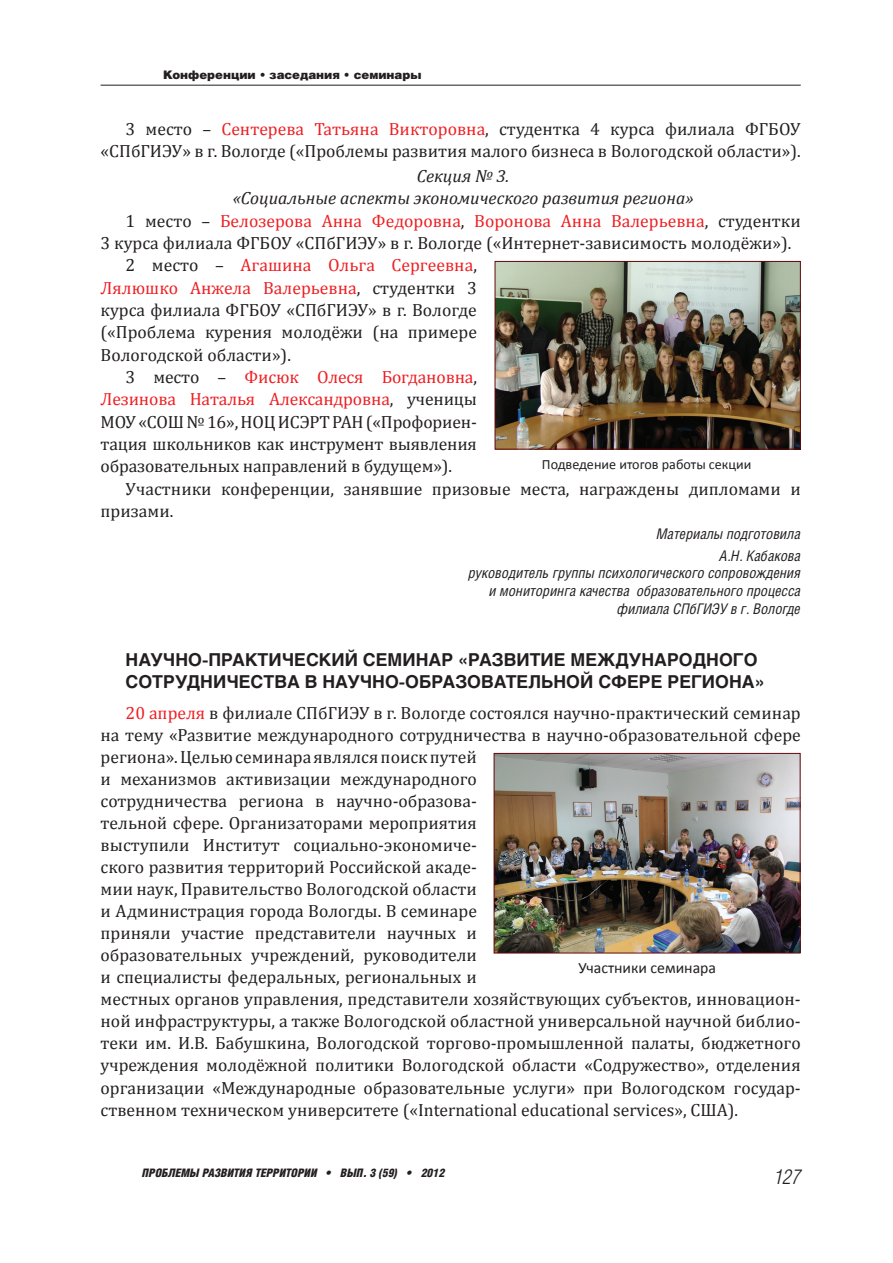
<style>
.page{position:relative;width:893px;height:1263px;background:#fff}
.page>*{position:absolute;margin:0;border:0;box-sizing:border-box;transform-origin:0 0}
.t1{font:italic 300 20.55px "Helios Cond";color:#231f20}
.t2{font:17.7px/22px "Cambria";color:#231f20;text-align:right}
.t3{font:17.7px "Cambria";color:#ee1f23}
.t4{font:700 17.7px/22.8px "Helios";color:#231f20}
.t5{font:italic 17.7px "Cambria";color:#231f20}
.t6{font:15.75px "Calibri";color:#231f20}
.t7{font:italic 14.7px/17.7px "Helios Cond";color:#231f20;text-align:right}
.t8{font:14.1px "Calibri";color:#231f20}
.t9{font:italic 900 11.7px "Helios Cond";color:#231f20}
.t10{font:900 11.7px "Helios";color:#231f20}
.s1{color:#ee1f23}
.s2{color:#231f20}
</style>
<div class="page">
<hr style="left:101px;top:85px;width:700px;height:1px;background:#231f20">
<img style="left:496px;top:755px;width:302px;height:196px">
<div style="left:494px;top:753px;width:306px;height:200px;border:1px solid #630a0c"></div>
<img style="left:497px;top:263px;width:302px;height:185px">
<div style="left:495px;top:261px;width:306px;height:189px;border:1px solid #630a0c"></div>
<p class="t10" style="left:163px;top:70px;width:260px">Конференции • заседания • семинары</p>
<p class="t2" style="left:101px;top:117px;width:702px">3 место – <span class="s1">Сентерева Татьяна Викторовна</span>, студентка 4 курса филиала ФГБОУ «СПбГИЭУ» в г. Вологде («Проблемы развития малого бизнеса в Вологодской области»).</p>
<p class="t5" style="left:417px;top:166px;width:94px">Секция № 3.</p>
<p class="t5" style="left:233px;top:187px;width:462px">«Социальные аспекты экономического развития региона»</p>
<p class="t3" style="left:126px;top:210px;width:677px"><span class="s2">1 место –</span> Белозерова Анна Федоровна<span class="s2">,</span> Воронова Анна Валерьевна<span class="s2">, студентки</span></p>
<p class="t2" style="left:101px;top:231px;width:692px">3 курса филиала ФГБОУ «СПбГИЭУ» в г. Вологде («Интернет-зависимость молодёжи»).</p>
<p class="t3" style="left:126px;top:254px;width:353px"><span class="s2">2 место –</span> Агашина Ольга Сергеевна<span class="s2">,</span></p>
<p class="t3" style="left:101px;top:277px;width:378px">Лялюшко Анжела Валерьевна<span class="s2">, студентки 3</span></p>
<p class="t2" style="left:101px;top:298px;width:378px">курса филиала ФГБОУ «СПбГИЭУ» в г. Вологде</p>
<p class="t2" style="left:101px;top:321px;width:378px">(«Проблема курения молодёжи (на примере</p>
<p class="t2" style="left:101px;top:343px;width:192px">Вологодской области»).</p>
<p class="t3" style="left:126px;top:366px;width:353px"><span class="s2">3 место –</span> Фисюк Олеся Богдановна<span class="s2">,</span></p>
<p class="t3" style="left:101px;top:388px;width:378px">Лезинова Наталья Александровна<span class="s2">, ученицы</span></p>
<p class="t2" style="left:101px;top:410px;width:378px">МОУ «СОШ № 16», НОЦ ИСЭРТ РАН («Профориен-</p>
<p class="t2" style="left:101px;top:433px;width:378px">тация школьников как инструмент выявления</p>
<p class="t2" style="left:101px;top:455px;width:353px">образовательных направлений в будущем»).</p>
<p class="t2" style="left:126px;top:477px;width:677px">Участники конференции, занявшие призовые места, награждены дипломами и</p>
<p class="t2" style="left:101px;top:500px;width:74px">призами.</p>
<p class="t7" style="left:656px;top:523px;width:146px;line-height:21.8px">Материалы подготовила<br>А.Н. Кабакова</p>
<p class="t7" style="left:468px;top:564px;width:334px">руководитель группы психологического сопровождения и мониторинга качества образовательного процесса филиала СПбГИЭУ в г. Вологде</p>
<p class="t4" style="left:126px;top:648px;width:640px">НАУЧНО-ПРАКТИЧЕСКИЙ СЕМИНАР «РАЗВИТИЕ МЕЖДУНАРОДНОГО<br>СОТРУДНИЧЕСТВА В НАУЧНО-ОБРАЗОВАТЕЛЬНОЙ СФЕРЕ РЕГИОНА»</p>
<p class="t2" style="left:101px;top:701px;width:702px;text-align:left;text-indent:25px"><span class="s1">20 апреля</span> в филиале СПбГИЭУ в г. Вологде состоялся научно-практический семинар на тему «Развитие международного сотрудничества в научно-образовательной сфере региона». Целью семинара являлся поиск путей<br>и механизмов активизации международного<br>сотрудничества региона в научно-образова-<br>тельной сфере. Организаторами мероприятия<br>выступили Институт социально-экономиче-<br>ского развития территорий Российской акаде-<br>мии наук, Правительство Вологодской области<br>и Администрация города Вологды. В семинаре<br>приняли участие представители научных и<br>образовательных учреждений, руководители<br>и специалисты федеральных, региональных и<br>местных органов управления, представители хозяйствующих субъектов, инновацион&shy;ной инфраструктуры, а также Вологодской областной универсальной научной библио&shy;теки им. И.В. Бабушкина, Вологодской торгово-промышленной палаты, бюджетного учреждения молодёжной политики Вологодской области «Содружество», отделения организации «Международные образовательные услуги» при Вологодском государ&shy;ственном техническом университете («International educational services», США).</p>
<p class="t8" style="left:542px;top:458px;width:211px">Подведение итогов работы секции</p>
<p class="t6" style="left:578px;top:962px;width:139px">Участники семинара</p>
<p class="t9" style="left:142px;top:1166px;width:304px">ПРОБЛЕМЫ РАЗВИТИЯ ТЕРРИТОРИИ • ВЫП. 3 (59) • 2012</p>
<p class="t1" style="left:774px;top:1165px;width:28px">127</p>
</div>
